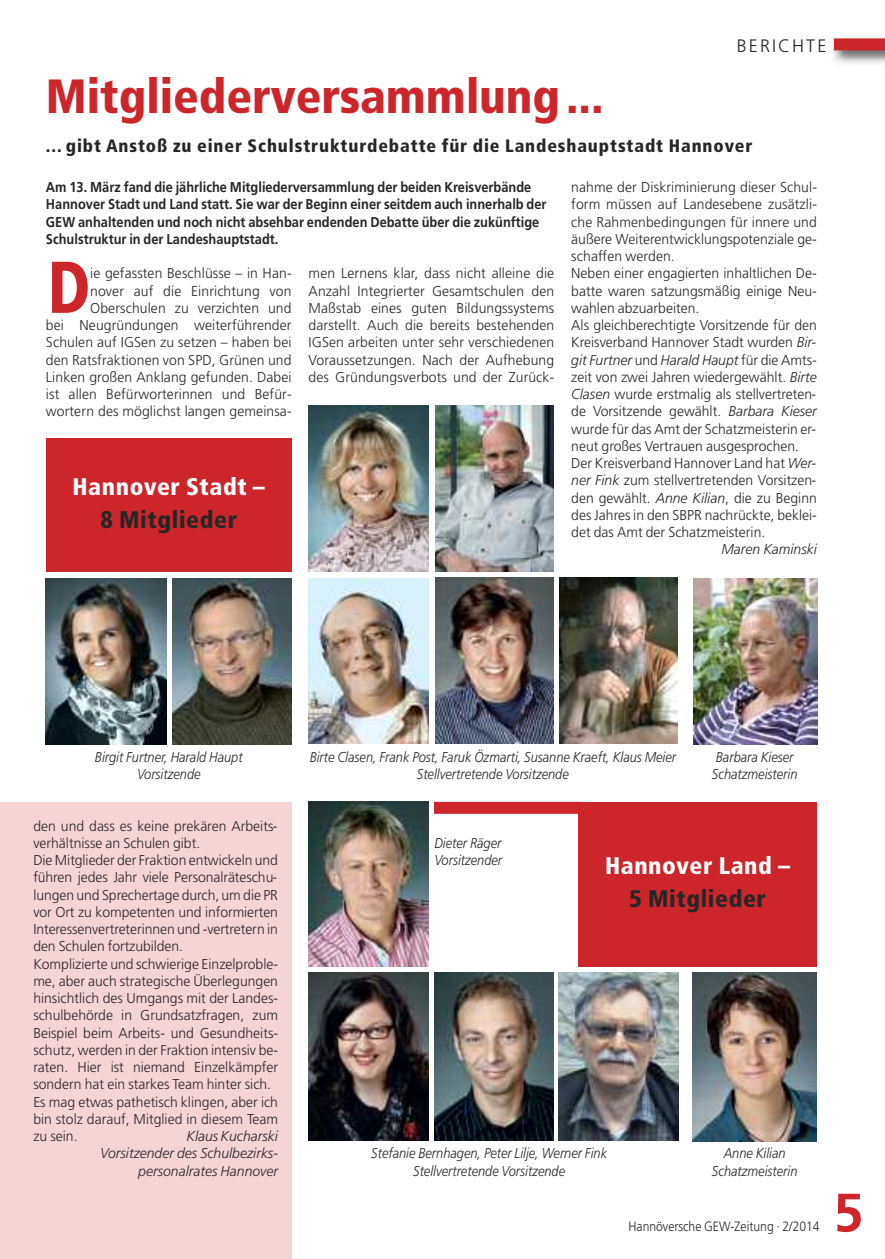
<style>
.page{position:relative;width:885px;height:1259px;background:#fff}
.page>*{position:absolute;margin:0;border:0;box-sizing:border-box;transform-origin:0 0}
.t1{font:900 condensed 73.2px "Frutiger";color:#cc262b;scale:.87 1}
.t2{font:700 54px "Frutiger";color:#cc262b}
.t3{font:900 condensed 48px "Frutiger";color:#cc262b}
.t4{font:900 condensed 24px "Frutiger";letter-spacing:.025em;color:#fff}
.t5{font:900 condensed 24px "Frutiger";letter-spacing:.025em;color:#272627}
.t6{font:900 condensed 18px "Frutiger";letter-spacing:.05em;color:#272627}
.t7{font:300 18px "Frutiger";letter-spacing:.115em;color:#272627}
.t8{font:300 14.25px/17.2px "Frutiger";color:#272627}
.t9{font:italic 300 14.25px/17.2px "Frutiger";color:#272627;text-align:center;scale:.9 1}
.t10{font:700 14.25px/17.2px "Frutiger";color:#272627;scale:.9 1}
.t11{font:italic 300 14.25px/17.2px "Frutiger";color:#272627;text-align:right}
.t12{font:300 13.5px "Frutiger";color:#272627;scale:.9 1}
.s1{font-style:italic}
</style>
<div class="page">
<div style="left:0;top:802px;width:291px;height:457px;background:#f5d4d5"></div>
<img style="left:832px;top:49px;width:52px;height:15px">
<div style="left:833px;top:38px;width:51px;height:12px;background:#cc262b"></div>
<div style="left:46px;top:438px;width:245px;height:133px;background:#cc262b"></div>
<div style="left:578px;top:802px;width:238px;height:164px;background:#cc262b"></div>
<img style="left:46px;top:578px;width:120px;height:166px">
<img style="left:172px;top:578px;width:119px;height:166px">
<img style="left:435px;top:578px;width:118px;height:166px">
<img style="left:559px;top:578px;width:118px;height:166px">
<img style="left:308px;top:578px;width:121px;height:166px">
<img style="left:308px;top:406px;width:120px;height:165px">
<img style="left:435px;top:405px;width:118px;height:166px">
<img style="left:693px;top:578px;width:124px;height:166px">
<img style="left:692px;top:972px;width:124px;height:169px">
<img style="left:434px;top:972px;width:119px;height:168px">
<img style="left:559px;top:972px;width:119px;height:168px">
<img style="left:308px;top:972px;width:121px;height:168px">
<div style="left:434px;top:802px;width:146px;height:12px;background:#cc262b"></div>
<img style="left:308px;top:802px;width:121px;height:164px">
<p class="t7" style="left:736px;top:38px;width:91px">BERICHTE</p>
<h3 class="t3" style="left:46px;top:77px;width:559px">Mitgliederversammlung...</h3>
<p class="t6" style="left:46px;top:138px;width:708px">... gibt Anstoß zu einer Schulstrukturdebatte für die Landeshauptstadt Hannover</p>
<p class="t10" style="left:46px;top:180px;width:557px">Am 13. März fand die jährliche Mitgliederversammlung der beiden Kreisverbände Hannover Stadt und Land statt. Sie war der Beginn einer seitdem auch innerhalb der GEW anhaltenden und noch nicht absehbar endenden Debatte über die zukünftige Schulstruktur in der Landeshauptstadt.</p>
<h1 class="t1" style="left:48px;top:258px;width:50px">D</h1>
<p class="t8" style="left:46px;top:266px;width:247px;text-align:right">ie gefassten Beschlüsse – in Han-<br>nover auf die Einrichtung von Oberschulen zu verzichten und<br>bei Neugründungen weiterführender Schulen auf IGSen zu setzen – haben bei den Ratsfraktionen von SPD, Grünen und Linken großen Anklang gefunden. Dabei ist allen Befürworterinnen und Befür&shy;wortern des möglichst langen gemeinsa-</p>
<p class="t8" style="left:308px;top:266px;width:247px;text-align:justify">men Lernens klar, dass nicht alleine die Anzahl Integrierter Gesamtschulen den Maßstab eines guten Bildungssystems darstellt. Auch die bereits bestehenden IGSen arbeiten unter sehr verschiedenen Voraussetzungen. Nach der Aufhebung des Gründungsverbots und der Zurück-</p>
<h3 class="t4" style="left:73px;top:477px;width:194px">Hannover Stadt –</h3>
<h3 class="t5" style="left:100px;top:510px;width:138px">8 Mitglieder</h3>
<p class="t8" style="left:571px;top:180px;width:247px">nahme der Diskriminierung dieser Schul&shy;form müssen auf Landesebene zusätzli&shy;che Rahmenbedingungen für innere und äußere Weiterentwicklungspotenziale ge&shy;schaffen werden.<br>Neben einer engagierten inhaltlichen De&shy;batte waren satzungsmäßig einige Neu&shy;wahlen abzuarbeiten.<br>Als gleichberechtigte Vorsitzende für den Kreisverband Hannover Stadt wurden <span class="s1">Bir&shy;git Furtner</span> und <span class="s1">Harald Haupt</span> für die Amts&shy;zeit von zwei Jahren wiedergewählt. <span class="s1">Birte Clasen</span> wurde erstmalig als stellvertreten&shy;de Vorsitzende gewählt. <span class="s1">Barbara Kieser </span>wurde für das Amt der Schatzmeisterin er&shy;neut großes Vertrauen ausgesprochen.<br>Der Kreisverband Hannover Land hat <span class="s1">Wer&shy;ner Fink</span> zum stellvertretenden Vorsitzen&shy;den gewählt. <span class="s1">Anne Kilian</span>, die zu Beginn des Jahres in den SBPR nachrückte, beklei&shy;det das Amt der Schatzmeisterin.</p>
<p class="t11" style="left:721px;top:542px;width:97px">Maren Kaminski</p>
<p class="t9" style="left:95px;top:749px;width:166px">Birgit Furtner, Harald Haupt<br>Vorsitzende</p>
<p class="t8" style="left:33px;top:818px;width:246px">den und dass es keine prekären Arbeits&shy;verhältnisse an Schulen gibt.<br>Die Mitglieder der Fraktion entwickeln und führen jedes Jahr viele Personalräteschu&shy;lungen und Sprechertage durch, um die PR vor Ort zu kompetenten und informierten Interessenvertreterinnen und -vertretern in den Schulen fortzubilden.<br>Komplizierte und schwierige Einzelproble&shy;me, aber auch strategische Überlegungen hinsichtlich des Umgangs mit der Landes&shy;schulbehörde in Grundsatzfragen, zum Beispiel beim Arbeits- und Gesundheits&shy;schutz, werden in der Fraktion intensiv be&shy;raten. Hier ist niemand Einzelkämpfer sondern hat ein starkes Team hinter sich.<br>Es mag etwas pathetisch klingen, aber ich bin stolz darauf, Mitglied in diesem Team zu sein.</p>
<p class="t11" style="left:100px;top:1128px;width:179px">Klaus Kucharski<br>Vorsitzender des Schulbezirks&shy;personalrates Hannover</p>
<p class="t9" style="left:309px;top:749px;width:408px">Birte Clasen, Frank Post, Faruk Özmarti, Susanne Kraeft, Klaus Meier<br>Stellvertretende Vorsitzende</p>
<p class="t9" style="left:711px;top:749px;width:96px;text-align:left">Barbara Kieser<br>Schatzmeisterin</p>
<p class="t9" style="left:434px;top:835px;width:77px;text-align:left">Dieter Räger<br>Vorsitzender</p>
<h3 class="t4" style="left:605px;top:856px;width:186px">Hannover Land –</h3>
<h3 class="t5" style="left:629px;top:889px;width:138px">5 Mitglieder</h3>
<p class="t9" style="left:371px;top:1146px;width:263px">Stefanie Bernhagen, Peter Lilje, Werner Fink<br>Stellvertretende Vorsitzende</p>
<p class="t9" style="left:711px;top:1146px;width:96px">Anne Kilian<br>Schatzmeisterin</p>
<p class="t12" style="left:628px;top:1221px;width:214px">Hannöversche GEW-Zeitung · 2/2014</p>
<h2 class="t2" style="left:833px;top:1191px;width:32px">5</h2>
</div>
